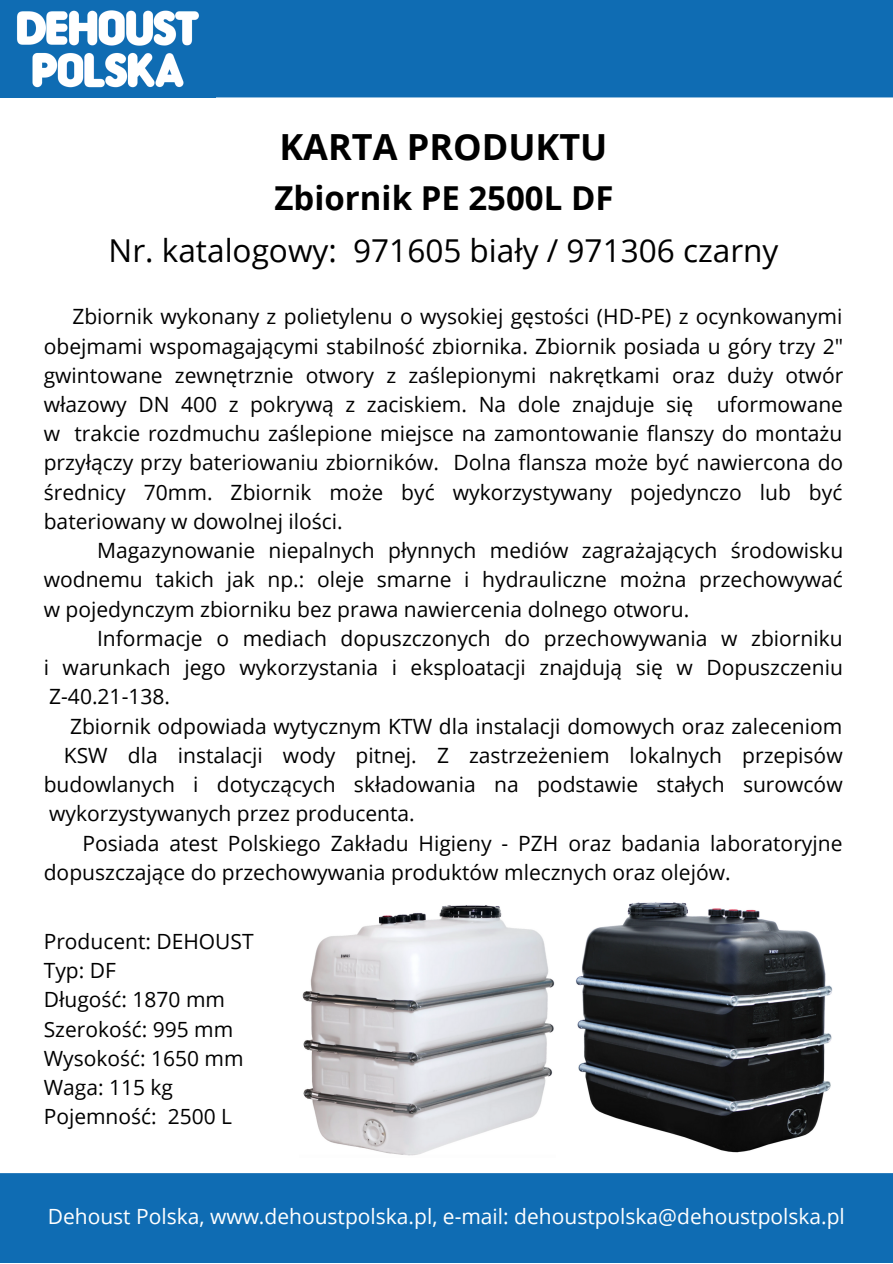
<style>
.page{position:relative;width:893px;height:1264px;background:#fff}
.page>*{position:absolute;margin:0;border:0;box-sizing:border-box;transform-origin:0 0}
.t1{font:700 36px "Open Sans";color:#000}
.t2{font:700 33px "Open Sans";color:#000}
.t3{font:31.5px "Open Sans";color:#000}
.t4{font:21px/29.2px "Open Sans";color:#000;text-align:justify}
.t5{font:21px "Open Sans";color:#fff}
</style>
<div class="page">
<div style="left:216px;top:0;width:676px;height:97px;background:#0f6cb3"></div>
<div style="left:0;top:1173px;width:892px;height:89px;background:#0f6cb3"></div>
<img style="left:0;top:0;width:216px;height:98px">
<img style="left:302px;top:905px;width:253px;height:251px">
<img style="left:576px;top:902px;width:257px;height:251px">
<h1 class="t1" style="left:279px;top:122px;width:329px">KARTA PRODUKTU</h1>
<h2 class="t2" style="left:274px;top:175px;width:340px">Zbiornik PE 2500L DF</h2>
<h3 class="t3" style="left:109px;top:229px;width:671px">Nr. katalogowy: 971605 biały / 971306 czarny</h3>
<p class="t4" style="left:44px;top:301px;width:801px;text-indent:29px">Zbiornik wykonany z polietylenu o wysokiej gęstości (HD-PE) z ocynkowanymi obejmami wspomagającymi stabilność zbiornika. Zbiornik posiada u góry trzy 2" gwintowane zewnętrznie otwory z zaślepionymi nakrętkami oraz duży otwór włazowy DN 400 z pokrywą z zaciskiem. Na dole znajduje się uformowane w trakcie rozdmuchu zaślepione miejsce na zamontowanie flanszy do montażu przyłączy przy bateriowaniu zbiorników. Dolna flansza może być nawiercona do średnicy 70mm. Zbiornik może być wykorzystywany pojedynczo lub być bateriowany w dowolnej ilości.</p>
<p class="t4" style="left:44px;top:535px;width:801px;text-indent:53px">Magazynowanie niepalnych płynnych mediów zagrażających środowisku wodnemu takich jak np.: oleje smarne i hydrauliczne można przechowywać w pojedynczym zbiorniku bez prawa nawiercenia dolnego otworu.</p>
<p class="t4" style="left:44px;top:623px;width:800px;text-indent:53px">Informacje o mediach dopuszczonych do przechowywania w zbiorniku i warunkach jego wykorzystania i eksploatacji znajdują się w Dopuszczeniu Z-40.21-138.</p>
<p class="t4" style="left:70px;top:710px;width:773px">Zbiornik odpowiada wytycznym KTW dla instalacji domowych oraz zaleceniom</p>
<p class="t4" style="left:64px;top:740px;width:780px">KSW dla instalacji wody pitnej. Z zastrzeżeniem lokalnych przepisów</p>
<p class="t4" style="left:44px;top:769px;width:800px">budowlanych i dotyczących składowania na podstawie stałych surowców</p>
<p class="t4" style="left:49px;top:798px;width:367px">wykorzystywanych przez producenta.</p>
<p class="t4" style="left:82px;top:827px;width:761px">Posiada atest Polskiego Zakładu Higieny - PZH oraz badania laboratoryjne</p>
<p class="t4" style="left:44px;top:857px;width:688px">dopuszczające do przechowywania produktów mlecznych oraz olejów.</p>
<p class="t4" style="left:44px;top:926px;width:211px;text-align:left">Producent: DEHOUST<br>Typ: DF<br>Długość: 1870 mm<br>Szerokość: 995 mm<br>Wysokość: 1650 mm<br>Waga: 115 kg<br>Pojemność: 2500 L</p>
<p class="t5" style="left:48px;top:1200px;width:798px">Dehoust Polska, www.dehoustpolska.pl, e-mail: dehoustpolska@dehoustpolska.pl</p>
</div>
